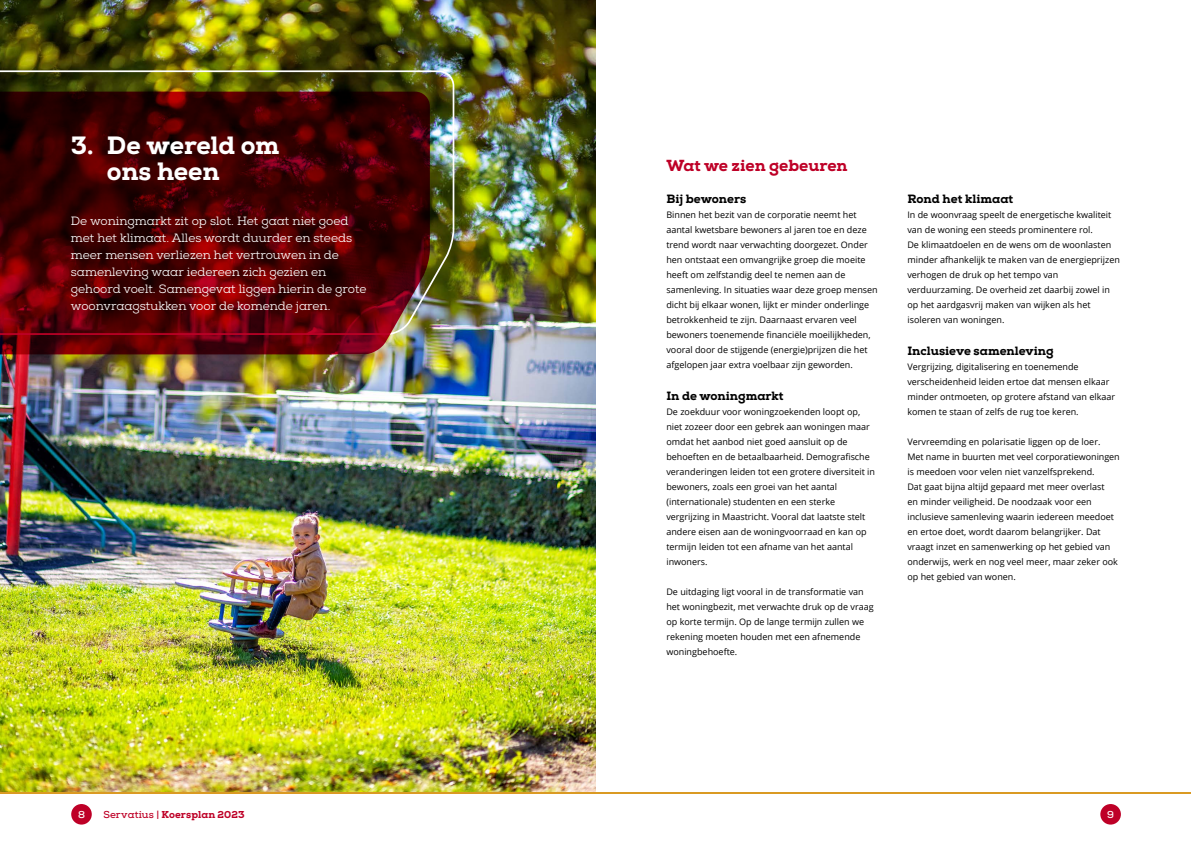
<style>
.page{position:relative;width:1191px;height:842px;background:#fff}
.page>*{position:absolute;margin:0;border:0;box-sizing:border-box;transform-origin:0 0}
.t1{font:800 25px/26px "Nexa Slab";letter-spacing:-.005em;color:#fff}
.t2{font:800 16px "Nexa Slab";color:#be0027}
.t3{font:12px/17px "Nexa Slab";color:#fff}
.t4{font:800 12px "Nexa Slab";color:#000}
.t5{font:800 10px "Nexa Slab";letter-spacing:.005em;color:#be0027}
.t6{font:700 10px "Nexa Slab";color:#fff}
.t7{font:9px/15px "Open Sans";color:#000}
.s1{font-weight:700}
</style>
<div class="page">
<img style="left:0;top:0;width:595px;height:792px">
<img style="left:0;top:70px;width:455px;height:266px">
<svg style="left:0;top:92px;width:430px;height:262px;background:#490305"></svg>
<hr style="left:0;top:792px;width:1191px;height:2px;background:#da9a23">
<div style="left:1100px;top:804px;width:20px;height:20px;background:#be0027;border-radius:50%"></div>
<div style="left:71px;top:804px;width:21px;height:20px;background:#be0027;border-radius:50%"></div>
<h1 class="t1" style="left:107px;top:132px;width:174px;text-indent:-36px">3. De wereld om ons heen</h1>
<p class="t3" style="left:71px;top:213px;width:297px">De woningmarkt zit op slot. Het gaat niet goed met het klimaat. Alles wordt duurder en steeds meer mensen verliezen het vertrouwen in de samenleving waar iedereen zich gezien en gehoord voelt. Samengevat liggen hierin de grote woonvraagstukken voor de komende jaren.</p>
<h2 class="t2" style="left:666px;top:156px;width:183px">Wat we zien gebeuren</h2>
<h3 class="t4" style="left:666px;top:192px;width:81px">Bij bewoners</h3>
<p class="t7" style="left:666px;top:207px;width:213px">Binnen het bezit van de corporatie neemt het aantal kwetsbare bewoners al jaren toe en deze trend wordt naar verwachting doorgezet. Onder hen ontstaat een omvangrijke groep die moeite heeft om zelfstandig deel te nemen aan de samenleving. In situaties waar deze groep mensen dicht bij elkaar wonen, lijkt er minder onderlinge betrokkenheid te zijn. Daarnaast ervaren veel bewoners toenemende financiële moeilijkheden, vooral door de stijgende (energie)prijzen die het afgelopen jaar extra voelbaar zijn geworden.</p>
<h3 class="t4" style="left:666px;top:389px;width:119px">In de woningmarkt</h3>
<p class="t7" style="left:666px;top:404px;width:210px">De zoekduur voor woningzoekenden loopt op, niet zozeer door een gebrek aan woningen maar omdat het aanbod niet goed aansluit op de behoeften en de betaalbaarheid. Demografische veranderingen leiden tot een grotere diversiteit in bewoners, zoals een groei van het aantal (internationale) studenten en een sterke vergrijzing in Maastricht. Vooral dat laatste stelt andere eisen aan de woningvoorraad en kan op termijn leiden tot een afname van het aantal inwoners.</p>
<p class="t7" style="left:666px;top:584px;width:209px">De uitdaging ligt vooral in de transformatie van het woningbezit, met verwachte druk op de vraag op korte termijn. Op de lange termijn zullen we rekening moeten houden met een afnemende woningbehoefte.</p>
<h3 class="t4" style="left:907px;top:192px;width:107px">Rond het klimaat</h3>
<p class="t7" style="left:907px;top:207px;width:214px">In de woonvraag speelt de energetische kwaliteit van de woning een steeds prominentere rol.<br>De klimaatdoelen en de wens om de woonlasten minder afhankelijk te maken van de energieprijzen verhogen de druk op het tempo van verduurzaming. De overheid zet daarbij zowel in op het aardgasvrij maken van wijken als het isoleren van woningen.</p>
<h3 class="t4" style="left:907px;top:344px;width:148px">Inclusieve samenleving</h3>
<p class="t7" style="left:907px;top:359px;width:209px">Vergrijzing, digitalisering en toenemende verscheidenheid leiden ertoe dat mensen elkaar minder ontmoeten, op grotere afstand van elkaar komen te staan of zelfs de rug toe keren.</p>
<p class="t7" style="left:907px;top:434px;width:214px">Vervreemding en polarisatie liggen op de loer.<br>Met name in buurten met veel corporatiewoningen is meedoen voor velen niet vanzelfsprekend.<br>Dat gaat bijna altijd gepaard met meer overlast<br>en minder veiligheid. De noodzaak voor een inclusieve samenleving waarin iedereen meedoet en ertoe doet, wordt daarom belangrijker. Dat vraagt inzet en samenwerking op het gebied van onderwijs, werk en nog veel meer, maar zeker ook op het gebied van wonen.</p>
<p class="t6" style="left:78px;top:808px;width:8px">8</p>
<p class="t5" style="left:103px;top:808px;width:143px"><span class="s1">Servatius |</span> Koersplan 2023</p>
<p class="t6" style="left:1107px;top:808px;width:8px">9</p>
</div>
